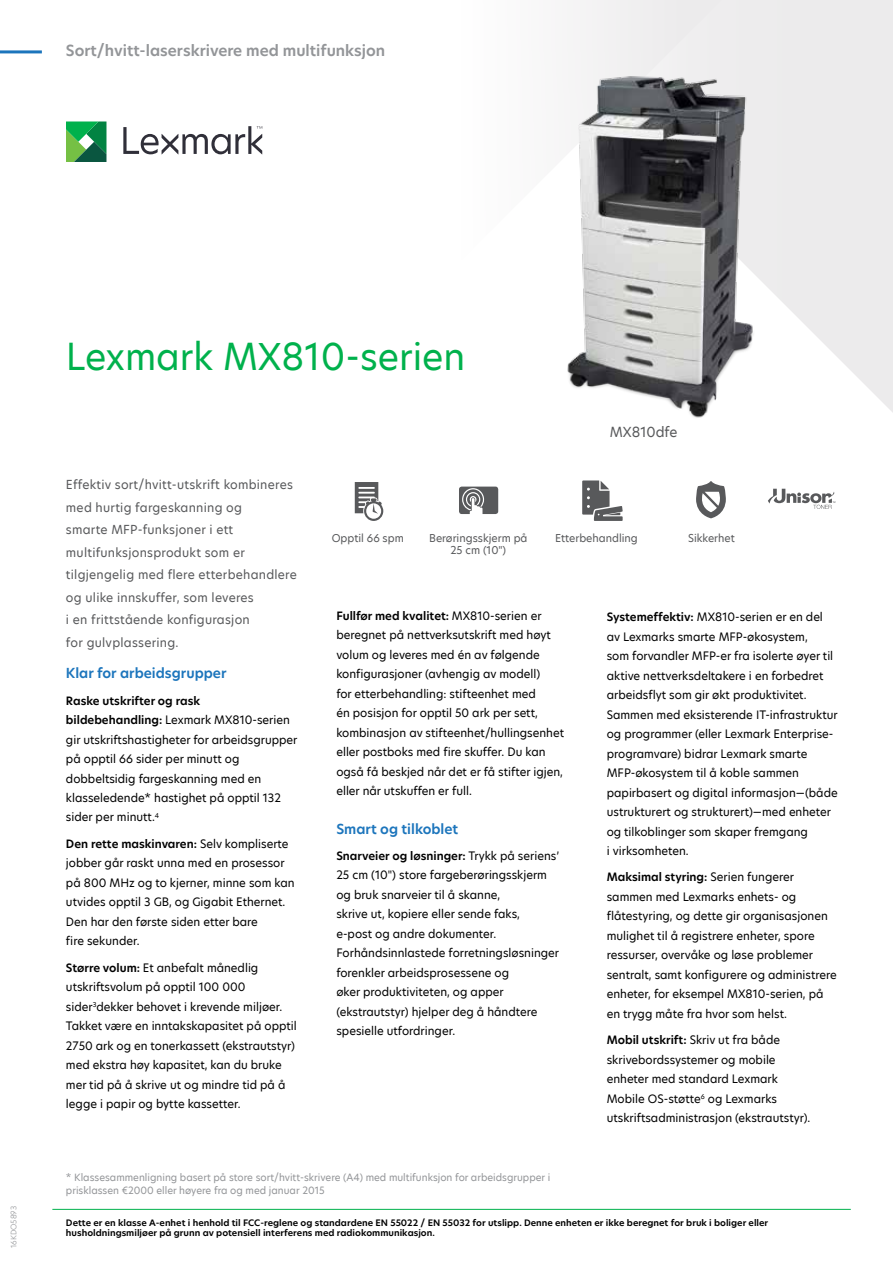
<style>
.page{position:relative;width:893px;height:1263px;background:#fff}
.page>*{position:absolute;margin:0;border:0;box-sizing:border-box;transform-origin:0 0}
.t1{font:36px "TP Hero";color:#00b14c}
.t2{font:600 15px "TP Hero";color:#939598}
.t3{font:600 13.5px "TP Hero";color:#1c75bc}
.t4{font:13.5px "TP Hero";color:#58595b}
.t5{font:12px/22.5px "TP Hero";letter-spacing:.02em;color:#58595b}
.t6{font:11.25px/19.5px "TP Hero";color:#000}
.t7{font:10.5px/12.6px "TP Hero";color:#58595b;text-align:center}
.t8{font:10.2px/10.2px "Helvetica Neue LT Std";color:#58595b;text-align:center}
.t9{font:9.75px/13.5px "TP Hero";color:#939598}
.t10{font:600 8.7px/10.5px "TP Hero";color:#000}
.t11{font:300 7.5px "TP Hero";color:#939598}
.s1{font-weight:600}
</style>
<div class="page">
<svg style="left:735px;top:0;width:158px;height:412px"></svg>
<div style="left:573px;top:0;width:162px;height:75px;background:#efefef"></div>
<svg style="left:123px;top:126px;width:139px;height:28px"></svg>
<svg style="left:66px;top:121px;width:40px;height:41px;background:#359d56"></svg>
<hr style="left:0;top:50px;width:42px;height:3px;background:#1c75bc">
<img style="left:567px;top:75px;width:190px;height:343px">
<svg style="left:768px;top:489px;width:67px;height:20px"></svg>
<svg style="left:355px;top:482px;width:28px;height:39px"></svg>
<svg style="left:459px;top:487px;width:39px;height:27px"></svg>
<svg style="left:582px;top:480px;width:41px;height:41px"></svg>
<svg style="left:696px;top:481px;width:30px;height:37px"></svg>
<hr style="left:52px;top:1209px;width:799px;height:1px;background:#00b14c">
<h2 class="t2" style="left:66px;top:41px;width:321px">Sort/hvitt-laserskrivere med multifunksjon</h2>
<p class="t11" style="left:9px;top:1248px;width:44px;rotate:-90deg">16KDO5893</p>
<h1 class="t1" style="left:66px;top:332px;width:401px">Lexmark MX810-serien</h1>
<p class="t4" style="left:610px;top:423px;width:69px">MX810dfe</p>
<p class="t5" style="left:66px;top:473px;width:232px">Effektiv sort/hvitt-utskrift kombineres med hurtig fargeskanning og<br>smarte MFP-funksjoner i ett multifunksjonsprodukt som er tilgjengelig med flere etterbehandlere og ulike innskuffer, som leveres<br>i en frittstående konfigurasjon<br>for gulvplassering.</p>
<p class="t3" style="left:66px;top:664px;width:162px">Klar for arbeidsgrupper</p>
<p class="t6" style="left:66px;top:690px;width:233px"><span class="s1">Raske utskrifter og rask bildebehandling:</span> Lexmark MX810-serien gir utskriftshastigheter for arbeidsgrupper på opptil 66 sider per minutt og dobbeltsidig fargeskanning med en klasseledende* hastighet på opptil 132 sider per minutt.<sup>4</sup></p>
<p class="t6" style="left:66px;top:834px;width:230px"><span class="s1">Den rette maskinvaren:</span> Selv kompliserte jobber går raskt unna med en prosessor på 800 MHz og to kjerner, minne som kan utvides opptil 3 GB, og Gigabit Ethernet.<br>Den har den første siden etter bare<br>fire sekunder.</p>
<p class="t6" style="left:66px;top:957px;width:232px"><span class="s1">Større volum:</span> Et anbefalt månedlig utskriftsvolum på opptil 100 000 sider<sup>3</sup>dekker behovet i krevende miljøer.<br>Takket være en inntakskapasitet på opptil 2750 ark og en tonerkassett (ekstrautstyr) med ekstra høy kapasitet, kan du bruke mer tid på å skrive ut og mindre tid på å legge i papir og bytte kassetter.</p>
<p class="t8" style="left:677px;top:526px;width:39px">Standard<br>Pages</p>
<p class="t7" style="left:429px;top:531px;width:100px">Berøringsskjerm på<br>25 cm (10")</p>
<p class="t7" style="left:332px;top:531px;width:74px">Opptil 66 spm</p>
<p class="t7" style="left:555px;top:531px;width:84px">Etterbehandling</p>
<p class="t7" style="left:688px;top:531px;width:48px">Sikkerhet</p>
<p class="t6" style="left:336px;top:606px;width:229px"><span class="s1">Fullfør med kvalitet:</span> MX810-serien er beregnet på nettverksutskrift med høyt volum og leveres med én av følgende konfigurasjoner (avhengig av modell)<br>for etterbehandling: stifteenhet med<br>én posisjon for opptil 50 ark per sett, kombinasjon av stifteenhet/hullingsenhet eller postboks med fire skuffer. Du kan også få beskjed når det er få stifter igjen, eller når utskuffen er full.</p>
<p class="t3" style="left:336px;top:819px;width:123px">Smart og tilkoblet</p>
<p class="t6" style="left:336px;top:846px;width:224px"><span class="s1">Snarveier og løsninger:</span> Trykk på seriens’ 25 cm (10") store fargeberøringsskjerm og bruk snarveier til å skanne,<br>skrive ut, kopiere eller sende faks,<br>e-post og andre dokumenter.<br>Forhåndsinnlastede forretningsløsninger forenkler arbeidsprosessene og<br>øker produktiviteten, og apper (ekstrautstyr) hjelper deg å håndtere spesielle utfordringer.</p>
<p class="t6" style="left:607px;top:607px;width:232px"><span class="s1">Systemeffektiv:</span> MX810-serien er en del av Lexmarks smarte MFP-økosystem,<br>som forvandler MFP-er fra isolerte øyer til aktive nettverksdeltakere i en forbedret arbeidsflyt som gir økt produktivitet.<br>Sammen med eksisterende IT-infrastruktur og programmer (eller Lexmark Enterprise&shy;programvare) bidrar Lexmark smarte MFP-økosystem til å koble sammen papirbasert og digital informasjon—(både ustrukturert og strukturert)—med enheter og tilkoblinger som skaper fremgang<br>i virksomheten.</p>
<p class="t6" style="left:607px;top:867px;width:231px"><span class="s1">Maksimal styring:</span> Serien fungerer sammen med Lexmarks enhets- og flåtestyring, og dette gir organisasjonen mulighet til å registrere enheter, spore ressurser, overvåke og løse problemer sentralt, samt konfigurere og administrere enheter, for eksempel MX810-serien, på en trygg måte fra hvor som helst.</p>
<p class="t6" style="left:607px;top:1030px;width:205px"><span class="s1">Mobil utskrift:</span> Skriv ut fra både skrivebordssystemer og mobile enheter med standard Lexmark Mobile OS-støtte<sup>6</sup> og Lexmarks utskriftsadministrasjon (ekstrautstyr).</p>
<p class="t9" style="left:66px;top:1170px;width:486px">* Klassesammenligning basert på store sort/hvitt-skrivere (A4) med multifunksjon for arbeidsgrupper i prisklassen €2000 eller høyere fra og med januar 2015</p>
<p class="t10" style="left:66px;top:1217px;width:704px">Dette er en klasse A-enhet i henhold til FCC-reglene og standardene EN 55022 / EN 55032 for utslipp. Denne enheten er ikke beregnet for bruk i boliger eller husholdningsmiljøer på grunn av potensiell interferens med radiokommunikasjon.</p>
</div>
